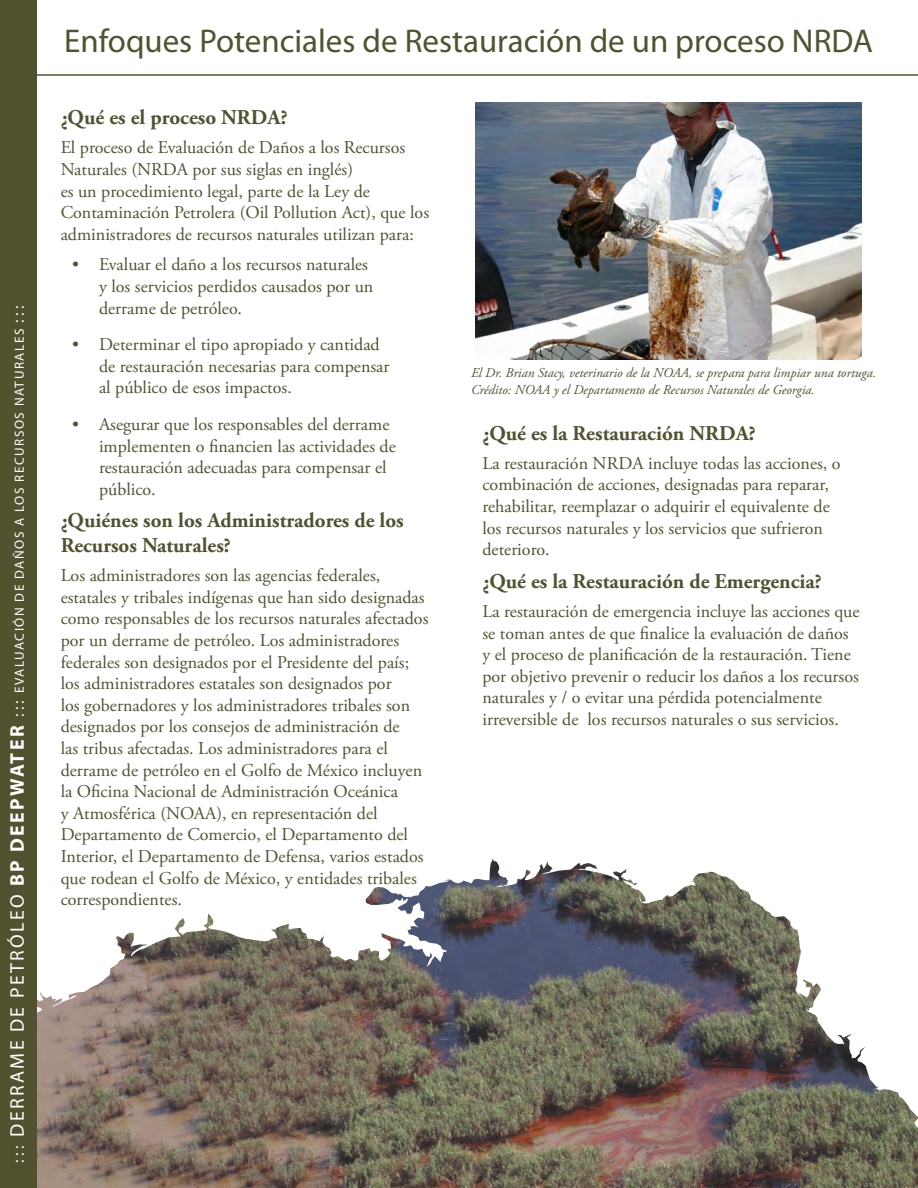
<style>
.page{position:relative;width:918px;height:1188px;background:#fff}
.page>*{position:absolute;margin:0;border:0;box-sizing:border-box;transform-origin:0 0}
.t1{font:33px "Myriad Pro";color:#515230}
.t2{font:700 21px/25.2px "Adobe Garamond Pro";color:#515230}
.t3{font:18px/21.6px "Adobe Garamond Pro";color:#515230}
.t4{font:italic 13.5px/16.2px "Adobe Garamond Pro";color:#515230}
.t5{font:13.2px "Myriad Pro";letter-spacing:.12em;color:#fff}
.s1{font-size:16.5px}
.s2{font-size:19.8px}
.s3{font-weight:700;font-size:19.8px}
</style>
<div class="page">
<img style="left:36px;top:1151px;width:882px;height:37px">
<svg style="left:36px;top:698px;width:882px;height:453px"></svg>
<div style="left:0;top:0;width:36px;height:1188px;background:#515230"></div>
<hr style="left:24px;top:74px;width:894px;height:2px;background:#515230">
<img style="left:475px;top:103px;width:387px;height:257px">
<p class="t5" style="left:11px;top:1163px;width:858px;rotate:-90deg"><span class="s1">: : :</span> <span class="s2">Derrame de Petróleo</span> <span class="s3">BP Deepwater</span> <span class="s1">: : :</span> Evaluación de Daños a los Recursos Naturales <span class="s1">: : :</span></p>
<h1 class="t1" style="left:64px;top:20px;width:809px">Enfoques Potenciales de Restauración de un proceso NRDA</h1>
<p class="t2" style="left:61px;top:105px;width:228px">¿Qué es el proceso NRDA?</p>
<p class="t3" style="left:61px;top:137px;width:370px">El proceso de Evaluación de Daños a los Recursos Naturales (NRDA por sus siglas en inglés)<br>es un procedimiento legal, parte de la Ley de Contaminación Petrolera (Oil Pollution Act), que los administradores de recursos naturales utilizan para:</p>
<p class="t3" style="left:99px;top:255px;width:276px;text-indent:-27px">• Evaluar el daño a los recursos naturales y los servicios perdidos causados por un derrame de petróleo.</p>
<p class="t3" style="left:99px;top:334px;width:292px;text-indent:-27px">• Determinar el tipo apropiado y cantidad de restauración necesarias para compensar al público de esos impactos.</p>
<p class="t3" style="left:99px;top:414px;width:298px;text-indent:-27px">• Asegurar que los responsables del derrame implementen o financien las actividades de restauración adecuadas para compensar el público.</p>
<p class="t2" style="left:61px;top:508px;width:345px">¿Quiénes son los Administradores de los<br>Recursos Naturales?</p>
<p class="t3" style="left:61px;top:565px;width:369px">Los administradores son las agencias federales, estatales y tribales indígenas que han sido designadas como responsables de los recursos naturales afectados por un derrame de petróleo. Los administradores federales son designados por el Presidente del país; los administradores estatales son designados por<br>los gobernadores y los administradores tribales son designados por los consejos de administración de<br>las tribus afectadas. Los administradores para el derrame de petróleo en el Golfo de México incluyen la Oficina Nacional de Administración Oceánica<br>y Atmosférica (NOAA), en representación del Departamento de Comercio, el Departamento del Interior, el Departamento de Defensa, varios estados que rodean el Golfo de México, y entidades tribales correspondientes.</p>
<p class="t4" style="left:471px;top:365px;width:407px">El Dr. Brian Stacy, veterinario de la NOAA, se prepara para limpiar una tortuga.<br>Crédito: NOAA y el Departamento de Recursos Naturales de Georgia.</p>
<p class="t2" style="left:482px;top:421px;width:275px">¿Qué es la Restauración NRDA?</p>
<p class="t3" style="left:482px;top:453px;width:360px">La restauración NRDA incluye todas las acciones, o combinación de acciones, designadas para reparar, rehabilitar, reemplazar o adquirir el equivalente de los recursos naturales y los servicios que sufrieron deterioro.</p>
<p class="t2" style="left:482px;top:569px;width:341px">¿Qué es la Restauración de Emergencia?</p>
<p class="t3" style="left:482px;top:601px;width:379px">La restauración de emergencia incluye las acciones que se toman antes de que finalice la evaluación de daños y el proceso de planificación de la restauración. Tiene por objetivo prevenir o reducir los daños a los recursos naturales y / o evitar una pérdida potencialmente irreversible de los recursos naturales o sus servicios.</p>
</div>
